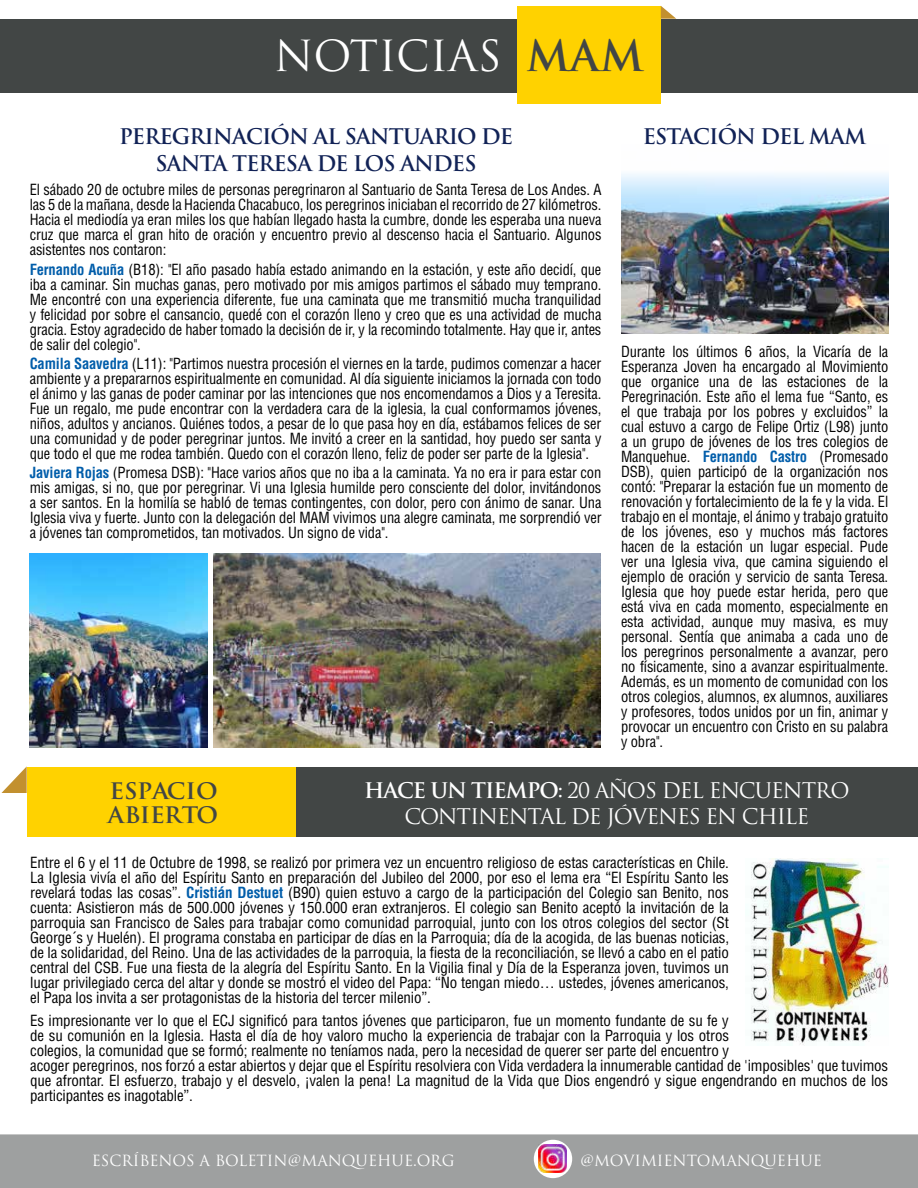
<style>
.page{position:relative;width:918px;height:1188px;background:#fff}
.page>*{position:absolute;margin:0;border:0;box-sizing:border-box;transform-origin:0 0}
.t1{font:41.7px "Trajan Pro";color:#fff}
.t2{font:700 22.2px/24.3px "Trajan Pro";color:#424645;scale:1.05 1}
.t3{font:700 21px/27px "Trajan Pro";letter-spacing:-.04em;color:#112256;text-align:center}
.t4{font:21px/25.7px "Trajan Pro";letter-spacing:-.05em;color:#fff;text-align:center}
.t5{font:condensed 15px/15px "Helvetica LT Std";letter-spacing:-.01em;color:#000;text-align:justify}
.t6{font:15px "Trajan Pro";color:#fff}
.s1{font-weight:700;color:#424645}
.s2{font-weight:700;color:#005daa}
.s3{font-weight:700}
</style>
<div class="page">
<img style="left:621px;top:173px;width:267px;height:161px">
<div style="left:0;top:19px;width:918px;height:73px;background:#424645"></div>
<div style="left:517px;top:6px;width:144px;height:97px;background:#ffd200"></div>
<svg style="left:661px;top:6px;width:15px;height:13px"></svg>
<div style="left:0;top:1135px;width:918px;height:53px;background:#9ea0a0"></div>
<div style="left:534px;top:1140px;width:38px;height:38px;background:#fff;border-radius:50%"></div>
<img style="left:539px;top:1144px;width:28px;height:29px">
<div style="left:296px;top:767px;width:622px;height:69px;background:#424645"></div>
<div style="left:27px;top:767px;width:269px;height:69px;background:#ffd200"></div>
<svg style="left:1px;top:766px;width:26px;height:27px"></svg>
<img style="left:751px;top:859px;width:137px;height:186px">
<img style="left:30px;top:554px;width:177px;height:193px">
<img style="left:213px;top:554px;width:387px;height:193px">
<h1 class="t1" style="left:274px;top:30px;width:371px">NOTICIAS <span class="s1">MAM</span></h1>
<h3 class="t3" style="left:119px;top:123px;width:396px">PEREGRINACIÓN AL SANTUARIO DE<br>SANTA TERESA DE LOS ANDES</h3>
<h3 class="t3" style="left:643px;top:123px;width:225px">ESTACIÓN DEL MAM</h3>
<p class="t5" style="left:30px;top:182px;width:573px">El sábado 20 de octubre miles de personas peregrinaron al Santuario de Santa Teresa de Los Andes. A las 5 de la mañana, desde la Hacienda Chacabuco, los peregrinos iniciaban el recorrido de 27 kilómetros.<br>Hacia el mediodía ya eran miles los que habían llegado hasta la cumbre, donde les esperaba una nueva cruz que marca el gran hito de oración y encuentro previo al descenso hacia el Santuario. Algunos asistentes nos contaron:</p>
<p class="t5" style="left:30px;top:262px;width:573px"><span class="s2">Fernando Acuña</span> (B18): "El año pasado había estado animando en la estación, y este año decidí, que iba a caminar. Sin muchas ganas, pero motivado por mis amigos partimos el sábado muy temprano.<br>Me encontré con una experiencia diferente, fue una caminata que me transmitió mucha tranquilidad y felicidad por sobre el cansancio, quedé con el corazón lleno y creo que es una actividad de mucha gracia. Estoy agradecido de haber tomado la decisión de ir, y la recomindo totalmente. Hay que ir, antes de salir del colegio".</p>
<p class="t5" style="left:30px;top:356px;width:573px"><span class="s2">Camila Saavedra</span> (L11): "Partimos nuestra procesión el viernes en la tarde, pudimos comenzar a hacer ambiente y a prepararnos espiritualmente en comunidad. Al día siguiente iniciamos la jornada con todo el ánimo y las ganas de poder caminar por las intenciones que nos encomendamos a Dios y a Teresita.<br>Fue un regalo, me pude encontrar con la verdadera cara de la iglesia, la cual conformamos jóvenes, niños, adultos y ancianos. Quiénes todos, a pesar de lo que pasa hoy en día, estábamos felices de ser una comunidad y de poder peregrinar juntos. Me invitó a creer en la santidad, hoy puedo ser santa y que todo el que me rodea también. Quedo con el corazón lleno, feliz de poder ser parte de la Iglesia".</p>
<p class="t5" style="left:30px;top:465px;width:573px"><span class="s2">Javiera Rojas</span> (Promesa DSB): "Hace varios años que no iba a la caminata. Ya no era ir para estar con mis amigas, si no, que por peregrinar. Vi una Iglesia humilde pero consciente del dolor, invitándonos a ser santos. En la homilía se habló de temas contingentes, con dolor, pero con ánimo de sanar. Una Iglesia viva y fuerte. Junto con la delegación del MAM vivimos una alegre caminata, me sorprendió ver a jóvenes tan comprometidos, tan motivados. Un signo de vida".</p>
<p class="t5" style="left:621px;top:344px;width:269px">Durante los últimos 6 años, la Vicaría de la Esperanza Joven ha encargado al Movimiento que organice una de las estaciones de la Peregrinación. Este año el lema fue “Santo, es el que trabaja por los pobres y excluidos” la cual estuvo a cargo de Felipe Ortiz (L98) junto a un grupo de jóvenes de los tres colegios de Manquehue. <span class="s2">Fernando Castro</span> (Promesado DSB), quien participó de la organización nos contó: "Preparar la estación fue un momento de renovación y fortalecimiento de la fe y la vida. El trabajo en el montaje, el ánimo y trabajo gratuito de los jóvenes, eso y muchos más factores hacen de la estación un lugar especial. Pude ver una Iglesia viva, que camina siguiendo el ejemplo de oración y servicio de santa Teresa.<br>Iglesia que hoy puede estar herida, pero que está viva en cada momento, especialmente en esta actividad, aunque muy masiva, es muy personal. Sentía que animaba a cada uno de los peregrinos personalmente a avanzar, pero no físicamente, sino a avanzar espiritualmente.<br>Además, es un momento de comunidad con los otros colegios, alumnos, ex alumnos, auxiliares y profesores, todos unidos por un fin, animar y provocar un encuentro con Cristo en su palabra y obra".</p>
<h2 class="t2" style="left:108px;top:779px;width:107px">ESPACIO<br>ABIERTO</h2>
<h3 class="t4" style="left:364px;top:778px;width:487px"><span class="s3">HACE UN TIEMPO:</span> 20 AÑOS DEL ENCUENTRO<br>CONTINENTAL DE JÓVENES EN CHILE</h3>
<p class="t5" style="left:30px;top:855px;width:700px">Entre el 6 y el 11 de Octubre de 1998, se realizó por primera vez un encuentro religioso de estas características en Chile.<br>La Iglesia vivía el año del Espíritu Santo en preparación del Jubileo del 2000, por eso el lema era “El Espíritu Santo les revelará todas las cosas”. <span class="s2">Cristián Destuet</span> (B90) quien estuvo a cargo de la participación del Colegio san Benito, nos cuenta: Asistieron más de 500.000 jóvenes y 150.000 eran extranjeros. El colegio san Benito aceptó la invitación de la parroquia san Francisco de Sales para trabajar como comunidad parroquial, junto con los otros colegios del sector (St George´s y Huelén). El programa constaba en participar de días en la Parroquia; día de la acogida, de las buenas noticias, de la solidaridad, del Reino. Una de las actividades de la parroquia, la fiesta de la reconciliación, se llevó a cabo en el patio central del CSB. Fue una fiesta de la alegría del Espíritu Santo. En la Vigilia final y Día de la Esperanza joven, tuvimos un lugar privilegiado cerca del altar y donde se mostró el video del Papa: “No tengan miedo… ustedes, jóvenes americanos, el Papa los invita a ser protagonistas de la historia del tercer milenio”.</p>
<p class="t5" style="left:30px;top:1013px;width:860px;text-align:left">Es impresionante ver lo que el ECJ significó para tantos jóvenes que participaron, fue un momento fundante de su fe y<br>de su comunión en la Iglesia. Hasta el día de hoy valoro mucho la experiencia de trabajar con la Parroquia y los otros<br>colegios, la comunidad que se formó; realmente no teníamos nada, pero la necesidad de querer ser parte del encuentro y<br>acoger peregrinos, nos forzó a estar abiertos y dejar que el Espíritu resolviera con Vida verdadera la innumerable cantidad de 'imposibles' que tuvimos que afrontar. El esfuerzo, trabajo y el desvelo, ¡valen la pena! La magnitud de la Vida que Dios engendró y sigue engendrando en muchos de los participantes es inagotable”.</p>
<p class="t6" style="left:92px;top:1151px;width:364px">ESCRÍBENOS A BOLETIN@MANQUEHUE.ORG</p>
<p class="t6" style="left:580px;top:1151px;width:243px">@MOVIMIENTOMANQUEHUE</p>
</div>
